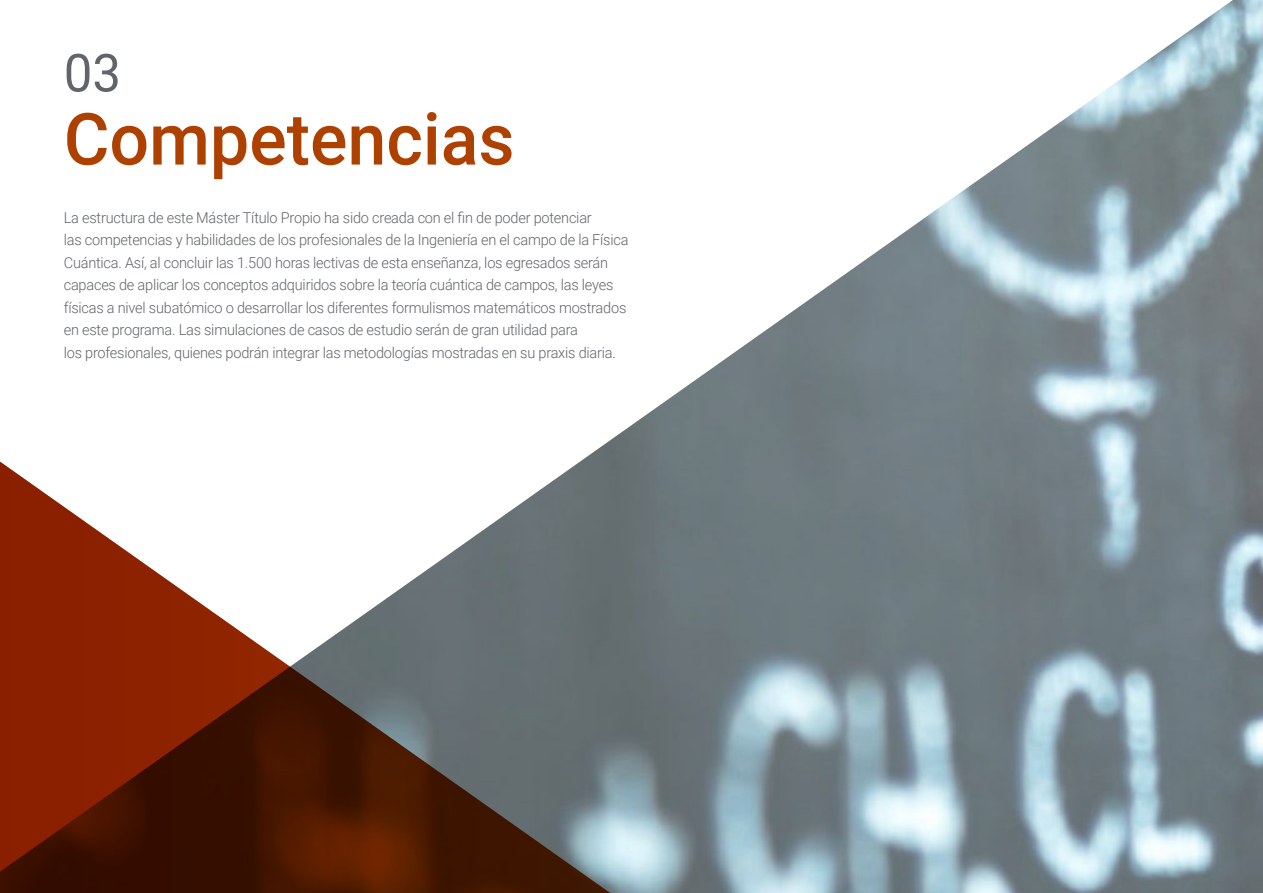
<style>
.page{position:relative;width:1263px;height:893px;background:#fff}
.page>*{position:absolute;margin:0;border:0;box-sizing:border-box;transform-origin:0 0}
.t1{font:500 72px "Roboto";color:#ae4000}
.t2{font:52.5px "Roboto";color:#61646a}
.t3{font:300 15px/22.5px "Roboto";letter-spacing:-.015em;color:#61646a}
</style>
<div class="page">
<img style="left:602px;top:0;width:661px;height:893px">
<svg style="left:0;top:446px;width:640px;height:447px"></svg>
<h2 class="t2" style="left:64px;top:36px;width:59px">03</h2>
<h1 class="t1" style="left:64px;top:89px;width:452px">Competencias</h1>
<p class="t3" style="left:64px;top:205px;width:566px">La estructura de este Máster Título Propio ha sido creada con el fin de poder potenciar<br>las competencias y habilidades de los profesionales de la Ingeniería en el campo de la Física Cuántica. Así, al concluir las 1.500 horas lectivas de esta enseñanza, los egresados serán capaces de aplicar los conceptos adquiridos sobre la teoría cuántica de campos, las leyes físicas a nivel subatómico o desarrollar los diferentes formulismos matemáticos mostrados en este programa. Las simulaciones de casos de estudio serán de gran utilidad para<br>los profesionales, quienes podrán integrar las metodologías mostradas en su praxis diaria.</p>
</div>
